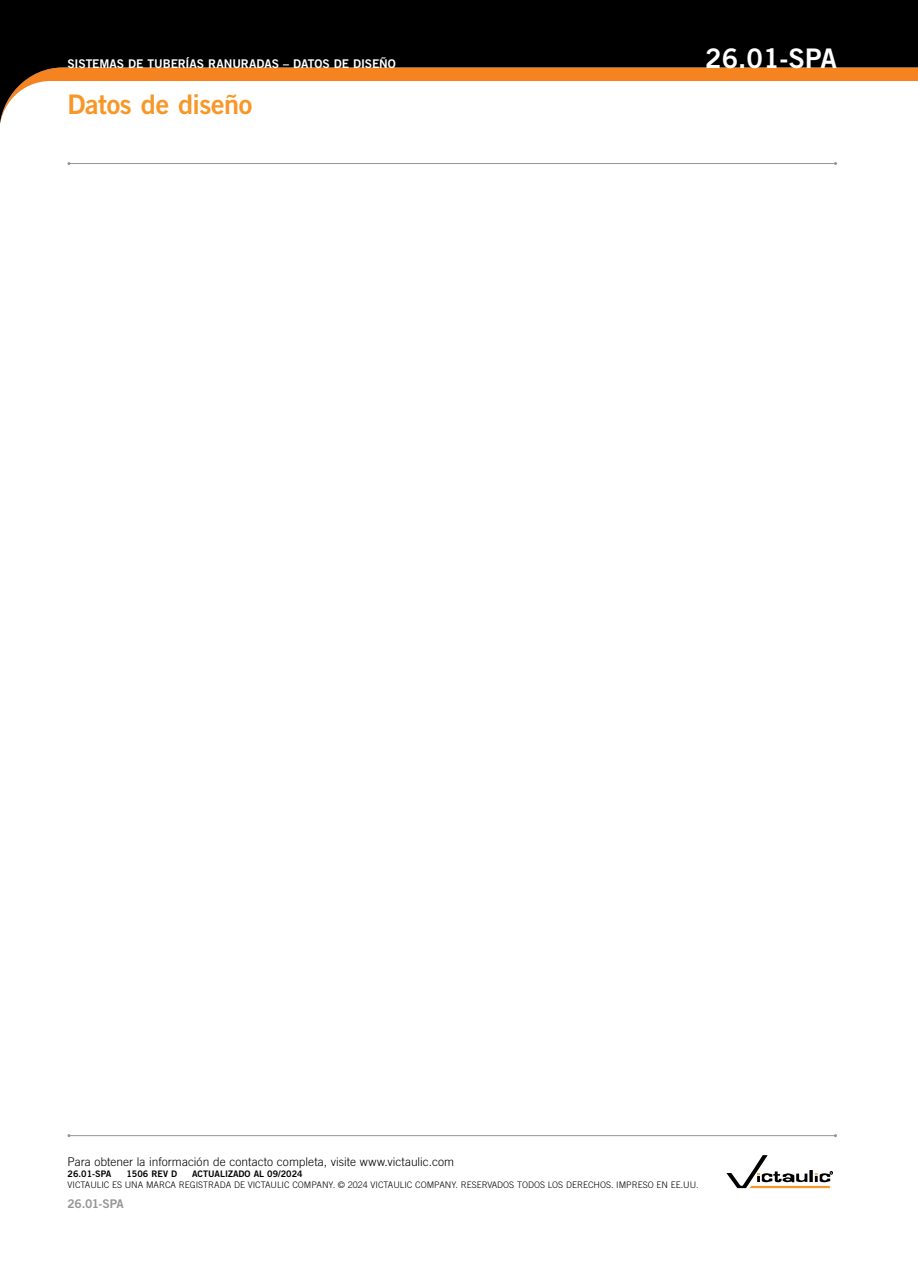
<style>
.page{position:relative;width:918px;height:1263px;background:#fff}
.page>*{position:absolute;margin:0;border:0;box-sizing:border-box;transform-origin:0 0}
.t1{font:27px "Trade Gothic LT Std Bd 2";letter-spacing:-.015em;color:#f89728}
.t2{font:27px "Trade Gothic LT Std Bd 2";color:#fff}
.t3{font:300 12px "Trade Gothic LT Std";letter-spacing:.005em;color:#000}
.t4{font:12px "Trade Gothic LT Std Bd 2";letter-spacing:-.005em;color:#fff}
.t5{font:12px "Trade Gothic LT Std Bd 2";letter-spacing:-.025em;color:#939598}
.t6{font:300 9px "Trade Gothic LT Std";color:#000}
.t7{font:9px "Trade Gothic LT Std Bd 2";color:#000}
</style>
<div class="page">
<svg style="left:0;top:0;width:918px;height:124px;fill:#000"></svg>
<hr style="left:69px;top:163px;width:767px;height:1px;background:#939598">
<svg style="left:727px;top:1155px;width:106px;height:33px"></svg>
<hr style="left:69px;top:1135px;width:767px;height:1px;background:#939598">
<h2 class="t4" style="left:68px;top:56px;width:330px">SISTEMAS DE TUBERÍAS RANURADAS – DATOS DE DISEÑO</h2>
<h1 class="t2" style="left:705px;top:41px;width:133px">26.01-SPA</h1>
<h1 class="t1" style="left:67px;top:88px;width:186px">Datos de diseño</h1>
<h2 class="t3" style="left:68px;top:1154px;width:388px">Para obtener la información de contacto completa, visite www.victaulic.com</h2>
<p class="t7" style="left:68px;top:1168px;width:45px">26.01-SPA</p>
<p class="t7" style="left:127px;top:1168px;width:52px">1506 REV D</p>
<p class="t7" style="left:192px;top:1168px;width:112px">ACTUALIZADO AL 09/2024</p>
<p class="t6" style="left:68px;top:1179px;width:633px">VICTAULIC ES UNA MARCA REGISTRADA DE VICTAULIC COMPANY. © 2024 VICTAULIC COMPANY. RESERVADOS TODOS LOS DERECHOS. IMPRESO EN EE.UU.</p>
<h2 class="t5" style="left:68px;top:1197px;width:58px">26.01-SPA</h2>
</div>
